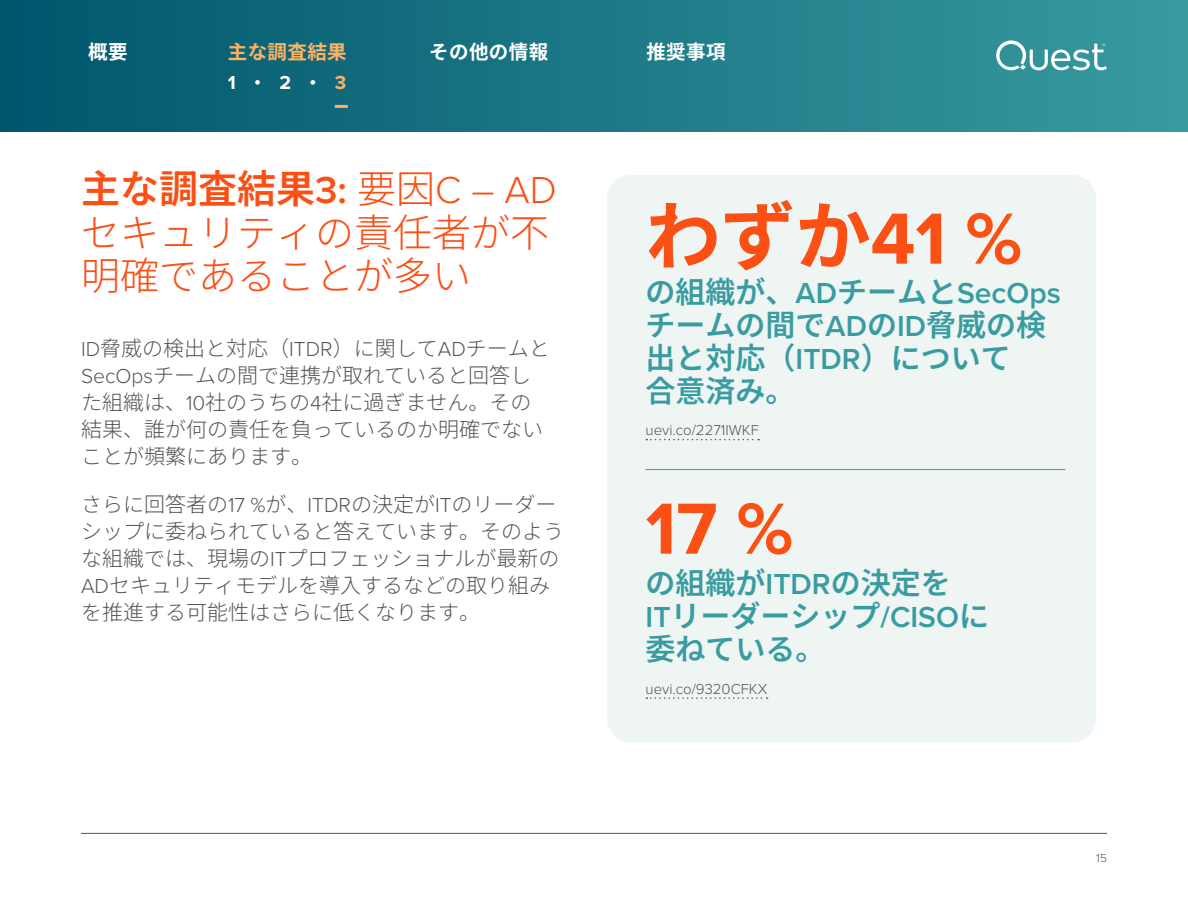
<style>
.page{position:relative;width:1188px;height:918px;background:#fff}
.page>*{position:absolute;margin:0;border:0;box-sizing:border-box;transform-origin:0 0}
.Quote-pure_blue{font:700 75px "Noto Sans JP";color:#fb4f14}
.Quote-pure_blue-2{font:700 75px "Proxima Nova";color:#fb4f14}
.Intro_header{font:300 39px/43.5px "Noto Sans JP";color:#fb4f14}
.Quote-pure_blue-3{font:600 30px/33px "Noto Sans JP";color:#399ca1}
.Body{font:300 21px/27px "Noto Sans JP";color:#53565a}
.Contents_Nav{font:700 19.5px "Noto Sans JP";letter-spacing:.02em;color:#fff}
.Contents_Nav-2{font:700 19.5px "Noto Sans JP";letter-spacing:.02em;color:#fbb264}
.Contents_Nav-3{font:700 19.5px "Proxima Nova";color:#fff}
.Body-2{font:300 15px "Proxima Nova";color:#53565a}
.t1{font:300 12px "Proxima Nova";color:#53565a}
.s1{color:#fbb264}
.s2{font-weight:600}
.s3{font-family:"Proxima Nova";font-weight:600}
.s4{font-family:"Proxima Nova"}
</style>
<div class="page">
<hr style="left:81px;top:833px;width:1026px;height:1px;background:#54555a">
<div style="left:607px;top:175px;width:489px;height:567px;background:#edf4f2;border-radius:24px"></div>
<svg style="left:646px;top:439px;width:113px;height:1px"></svg>
<svg style="left:646px;top:697px;width:122px;height:2px"></svg>
<hr style="left:646px;top:469px;width:419px;height:1px;background:#399ca1">
<div style="left:0;top:0;width:1188px;height:132px;background:linear-gradient(to right,#00556c,#389ba0)"></div>
<svg style="left:335px;top:105px;width:13px;height:3px"></svg>
<svg style="left:996px;top:40px;width:111px;height:30px"></svg>
<p class="Contents_Nav" style="left:88px;top:41px;width:41px">概要</p>
<p class="Contents_Nav-2" style="left:228px;top:41px;width:120px">主な調査結果</p>
<p class="Contents_Nav-3" style="left:228px;top:68px;width:120px">1•2•<span class="s1">3</span></p>
<p class="Contents_Nav" style="left:429px;top:41px;width:120px">その他の情報</p>
<p class="Contents_Nav" style="left:646px;top:41px;width:81px">推奨事項</p>
<p class="Intro_header" style="left:81px;top:168px;width:477px"><span class="s2">主な調査結果</span><span class="s3">3:</span> 要因<span class="s4">C – AD</span>セキュリティの責任者が不明確であることが多い</p>
<p class="Body" style="left:81px;top:336px;width:470px"><span class="s4">ID</span>脅威の検出と対応（<span class="s4">ITDR</span>）に関して<span class="s4">AD</span>チームと<br><span class="s4">SecOps</span>チームの間で連携が取れていると回答した組織は、<span class="s4">10</span>社のうちの<span class="s4">4</span>社に過ぎません。その結果、誰が何の責任を負っているのか明確でないことが頻繁にあります。</p>
<p class="Body" style="left:81px;top:491px;width:484px">さらに回答者の<span class="s4">17 %</span>が、<span class="s4">ITDR</span>の決定が<span class="s4">IT</span>のリーダーシップに委ねられていると答えています。そのような組織では、現場の<span class="s4">IT</span>プロフェッショナルが最新の<br><span class="s4">AD</span>セキュリティモデルを導入するなどの取り組みを推進する可能性はさらに低くなります。</p>
<p class="Quote-pure_blue" style="left:646px;top:194px;width:378px">わずか<span class="s4">41 %</span></p>
<p class="Quote-pure_blue-3" style="left:646px;top:276px;width:417px">の組織が、<span class="s4">AD</span>チームと<span class="s4">SecOps</span>チームの間で<span class="s4">AD</span>の<span class="s4">ID</span>脅威の検出と対応（<span class="s4">ITDR</span>）について<br>合意済み。</p>
<p class="Body-2" style="left:646px;top:419px;width:115px">uevi.co/2271IWKF</p>
<p class="Quote-pure_blue-2" style="left:646px;top:473px;width:149px">17 %</p>
<p class="Quote-pure_blue-3" style="left:646px;top:567px;width:345px">の組織が<span class="s4">ITDR</span>の決定を<br><span class="s4">IT</span>リーダーシップ<span class="s4">/CISO</span>に委ねている。</p>
<p class="Body-2" style="left:646px;top:677px;width:123px">uevi.co/9320CFKX</p>
<p class="t1" style="left:1096px;top:849px;width:12px">15</p>
</div>
